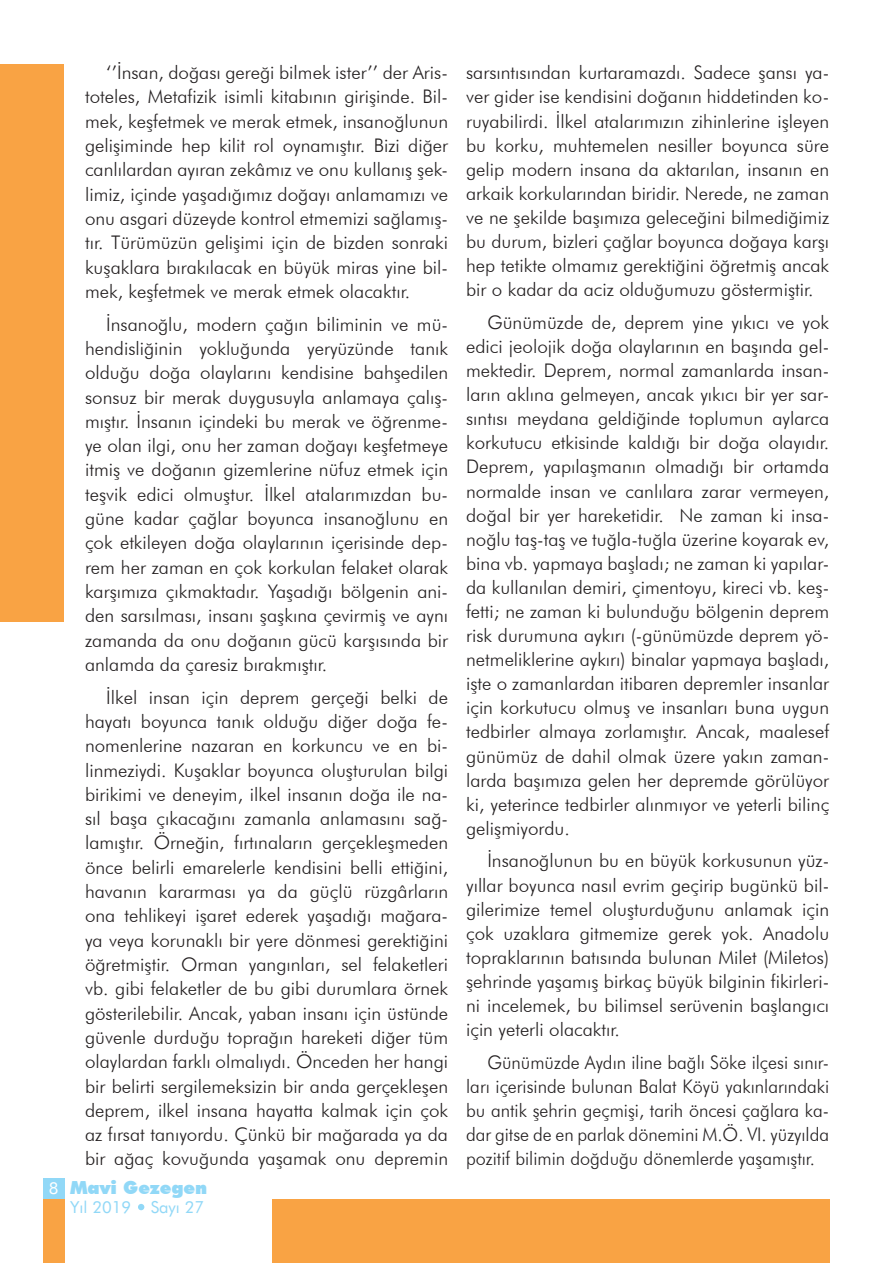
<style>
.page{position:relative;width:893px;height:1263px;background:#fff}
.page>*{position:absolute;margin:0;border:0;box-sizing:border-box;transform-origin:0 0}
.t1{font:300 18.75px/24.3px "Futura BT";color:#231f20;text-align:justify}
.t2{font:300 18.75px/24.2px "Futura BT";color:#231f20;text-align:justify;scale:.96 1}
.t3{font:900 18px "Futura BT";color:#91d8f7}
.t4{font:16.5px "Futura BT";color:#91d8f7}
.t5{font:16.5px "Futura BT";color:#fff}
</style>
<div class="page">
<div style="left:43px;top:1178px;width:21px;height:64px;background:#91d8f7"></div>
<div style="left:43px;top:1199px;width:21px;height:64px;background:#f9a344"></div>
<div style="left:272px;top:1199px;width:557px;height:64px;background:#f9a344"></div>
<svg style="left:138px;top:1204px;width:6px;height:6px"></svg>
<div style="left:0;top:65px;width:64px;height:557px;background:#f9a344"></div>
<p class="t5" style="left:49px;top:1178px;width:11px">8</p>
<p class="t1" style="left:85px;top:60px;width:365px;text-indent:21px">‘’İnsan, doğası gereği bilmek ister’’ der Aris&shy;toteles, Metafizik isimli kitabının girişinde. Bil&shy;mek, keşfetmek ve merak etmek, insanoğlunun gelişiminde hep kilit rol oynamıştır. Bizi diğer canlılardan ayıran zekâmız ve onu kullanış şek&shy;limiz, içinde yaşadığımız doğayı anlamamızı ve onu asgari düzeyde kontrol etmemizi sağlamış&shy;tır. Türümüzün gelişimi için de bizden sonraki kuşaklara bırakılacak en büyük miras yine bil&shy;mek, keşfetmek ve merak etmek olacaktır.</p>
<p class="t1" style="left:85px;top:312px;width:365px;text-indent:21px">İnsanoğlu, modern çağın biliminin ve mü&shy;hendisliğinin yokluğunda yeryüzünde tanık olduğu doğa olaylarını kendisine bahşedilen sonsuz bir merak duygusuyla anlamaya çalış&shy;mıştır. İnsanın içindeki bu merak ve öğrenme&shy;ye olan ilgi, onu her zaman doğayı keşfetmeye itmiş ve doğanın gizemlerine nüfuz etmek için teşvik edici olmuştur. İlkel atalarımızdan bu&shy;güne kadar çağlar boyunca insanoğlunu en çok etkileyen doğa olaylarının içerisinde dep&shy;rem her zaman en çok korkulan felaket olarak karşımıza çıkmaktadır. Yaşadığı bölgenin ani&shy;den sarsılması, insanı şaşkına çevirmiş ve aynı zamanda da onu doğanın gücü karşısında bir anlamda da çaresiz bırakmıştır.</p>
<p class="t1" style="left:85px;top:685px;width:365px;text-indent:21px">İlkel insan için deprem gerçeği belki de hayatı boyunca tanık olduğu diğer doğa fe&shy;nomenlerine nazaran en korkuncu ve en bi&shy;linmeziydi. Kuşaklar boyunca oluşturulan bilgi birikimi ve deneyim, ilkel insanın doğa ile na&shy;sıl başa çıkacağını zamanla anlamasını sağ&shy;lamıştır. Örneğin, fırtınaların gerçekleşmeden önce belirli emarelerle kendisini belli ettiğini, havanın kararması ya da güçlü rüzgârların ona tehlikeyi işaret ederek yaşadığı mağara&shy;ya veya korunaklı bir yere dönmesi gerektiğini öğretmiştir. Orman yangınları, sel felaketleri vb. gibi felaketler de bu gibi durumlara örnek gösterilebilir. Ancak, yaban insanı için üstünde güvenle durduğu toprağın hareketi diğer tüm olaylardan farklı olmalıydı. Önceden her hangi bir belirti sergilemeksizin bir anda gerçekleşen deprem, ilkel insana hayatta kalmak için çok az fırsat tanıyordu. Çünkü bir mağarada ya da bir ağaç kovuğunda yaşamak onu depremin</p>
<p class="t3" style="left:70px;top:1177px;width:139px">Mavi Gezegen</p>
<p class="t4" style="left:70px;top:1197px;width:136px">Yıl 2019 Sayı 27</p>
<p class="t1" style="left:466px;top:60px;width:365px">sarsıntısından kurtaramazdı. Sadece şansı ya&shy;ver gider ise kendisini doğanın hiddetinden ko&shy;ruyabilirdi. İlkel atalarımızın zihinlerine işleyen bu korku, muhtemelen nesiller boyunca süre gelip modern insana da aktarılan, insanın en arkaik korkularından biridir. Nerede, ne zaman ve ne şekilde başımıza geleceğini bilmediğimiz bu durum, bizleri çağlar boyunca doğaya karşı hep tetikte olmamız gerektiğini öğretmiş ancak bir o kadar da aciz olduğumuzu göstermiştir.</p>
<p class="t1" style="left:466px;top:310px;width:365px;text-indent:21px">Günümüzde de, deprem yine yıkıcı ve yok edici jeolojik doğa olaylarının en başında gel&shy;mektedir. Deprem, normal zamanlarda insan&shy;ların aklına gelmeyen, ancak yıkıcı bir yer sar&shy;sıntısı meydana geldiğinde toplumun aylarca korkutucu etkisinde kaldığı bir doğa olayıdır.<br>Deprem, yapılaşmanın olmadığı bir ortamda normalde insan ve canlılara zarar vermeyen, doğal bir yer hareketidir. Ne zaman ki insa&shy;noğlu taş-taş ve tuğla-tuğla üzerine koyarak ev, bina vb. yapmaya başladı; ne zaman ki yapılar&shy;da kullanılan demiri, çimentoyu, kireci vb. keş&shy;fetti; ne zaman ki bulunduğu bölgenin deprem risk durumuna aykırı (-günümüzde deprem yö&shy;netmeliklerine aykırı) binalar yapmaya başladı, işte o zamanlardan itibaren depremler insanlar için korkutucu olmuş ve insanları buna uygun tedbirler almaya zorlamıştır. Ancak, maalesef günümüz de dahil olmak üzere yakın zaman&shy;larda başımıza gelen her depremde görülüyor ki, yeterince tedbirler alınmıyor ve yeterli bilinç gelişmiyordu.</p>
<p class="t1" style="left:466px;top:848px;width:365px;text-indent:21px">İnsanoğlunun bu en büyük korkusunun yüz&shy;yıllar boyunca nasıl evrim geçirip bugünkü bil&shy;gilerimize temel oluşturduğunu anlamak için çok uzaklara gitmemize gerek yok. Anadolu topraklarının batısında bulunan Milet (Miletos) şehrinde yaşamış birkaç büyük bilginin fikirleri&shy;ni incelemek, bu bilimsel serüvenin başlangıcı için yeterli olacaktır.</p>
<p class="t2" style="left:466px;top:1050px;width:380px;text-indent:21px">Günümüzde Aydın iline bağlı Söke ilçesi sınır&shy;ları içerisinde bulunan Balat Köyü yakınlarındaki bu antik şehrin geçmişi, tarih öncesi çağlara ka&shy;dar gitse de en parlak dönemini M.Ö. VI. yüzyılda pozitif bilimin doğduğu dönemlerde yaşamıştır.</p>
</div>
